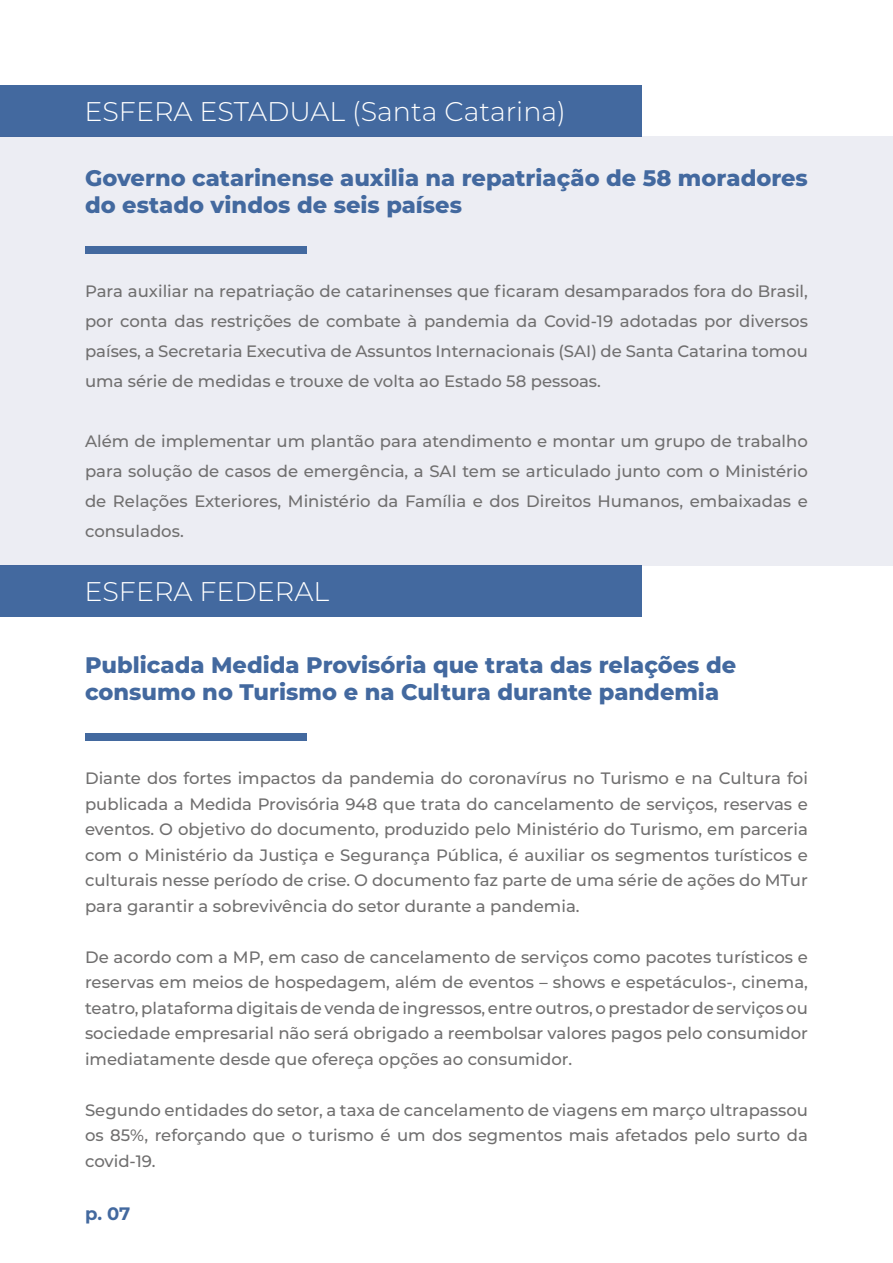
<style>
.page{position:relative;width:893px;height:1263px;background:#fff}
.page>*{position:absolute;margin:0;border:0;box-sizing:border-box;transform-origin:0 0}
.t1{font:300 27px "Montserrat";color:#fff}
.t2{font:800 22.5px/27px "Montserrat";color:#43699f}
.t3{font:700 18px "Montserrat";color:#43699f}
.t4{font:500 16.5px/25.5px "Montserrat";color:#706f6f;text-align:justify}
</style>
<div class="page">
<div style="left:0;top:85px;width:641px;height:51px;background:#43699f"></div>
<div style="left:0;top:566px;width:641px;height:51px;background:#43699f"></div>
<div style="left:0;top:136px;width:893px;height:430px;background:#ecedf3"></div>
<div style="left:85px;top:247px;width:222px;height:7px;background:#43699f"></div>
<div style="left:85px;top:734px;width:222px;height:7px;background:#43699f"></div>
<h1 class="t1" style="left:84px;top:93px;width:483px">ESFERA ESTADUAL (Santa Catarina)</h1>
<h2 class="t2" style="left:85px;top:163px;width:724px">Governo catarinense auxilia na repatriação de 58 moradores do estado vindos de seis países</h2>
<p class="t4" style="left:85px;top:276px;width:724px;line-height:30px">Para auxiliar na repatriação de catarinenses que ficaram desamparados fora do Brasil, por conta das restrições de combate à pandemia da Covid-19 adotadas por diversos países, a Secretaria Executiva de Assuntos Internacionais (SAI) de Santa Catarina tomou uma série de medidas e trouxe de volta ao Estado 58 pessoas.</p>
<p class="t4" style="left:85px;top:426px;width:724px;line-height:30px">Além de implementar um plantão para atendimento e montar um grupo de trabalho para solução de casos de emergência, a SAI tem se articulado junto com o Ministério de Relações Exteriores, Ministério da Família e dos Direitos Humanos, embaixadas e consulados.</p>
<h1 class="t1" style="left:84px;top:573px;width:246px">ESFERA FEDERAL</h1>
<h2 class="t2" style="left:85px;top:650px;width:653px">Publicada Medida Provisória que trata das relações de consumo no Turismo e na Cultura durante pandemia</h2>
<p class="t4" style="left:85px;top:765px;width:724px">Diante dos fortes impactos da pandemia do coronavírus no Turismo e na Cultura foi publicada a Medida Provisória 948 que trata do cancelamento de serviços, reservas e eventos. O objetivo do documento, produzido pelo Ministério do Turismo, em parceria com o Ministério da Justiça e Segurança Pública, é auxiliar os segmentos turísticos e culturais nesse período de crise. O documento faz parte de uma série de ações do MTur para garantir a sobrevivência do setor durante a pandemia.</p>
<p class="t4" style="left:85px;top:943px;width:724px">De acordo com a MP, em caso de cancelamento de serviços como pacotes turísticos e reservas em meios de hospedagem, além de eventos – shows e espetáculos-, cinema, teatro, plataforma digitais de venda de ingressos, entre outros, o prestador de serviços ou sociedade empresarial não será obrigado a reembolsar valores pagos pelo consumidor imediatamente desde que ofereça opções ao consumidor.</p>
<p class="t4" style="left:85px;top:1096px;width:724px">Segundo entidades do setor, a taxa de cancelamento de viagens em março ultrapassou os 85%, reforçando que o turismo é um dos segmentos mais afetados pelo surto da covid-19.</p>
<p class="t3" style="left:85px;top:1201px;width:47px">p. 07</p>
</div>
